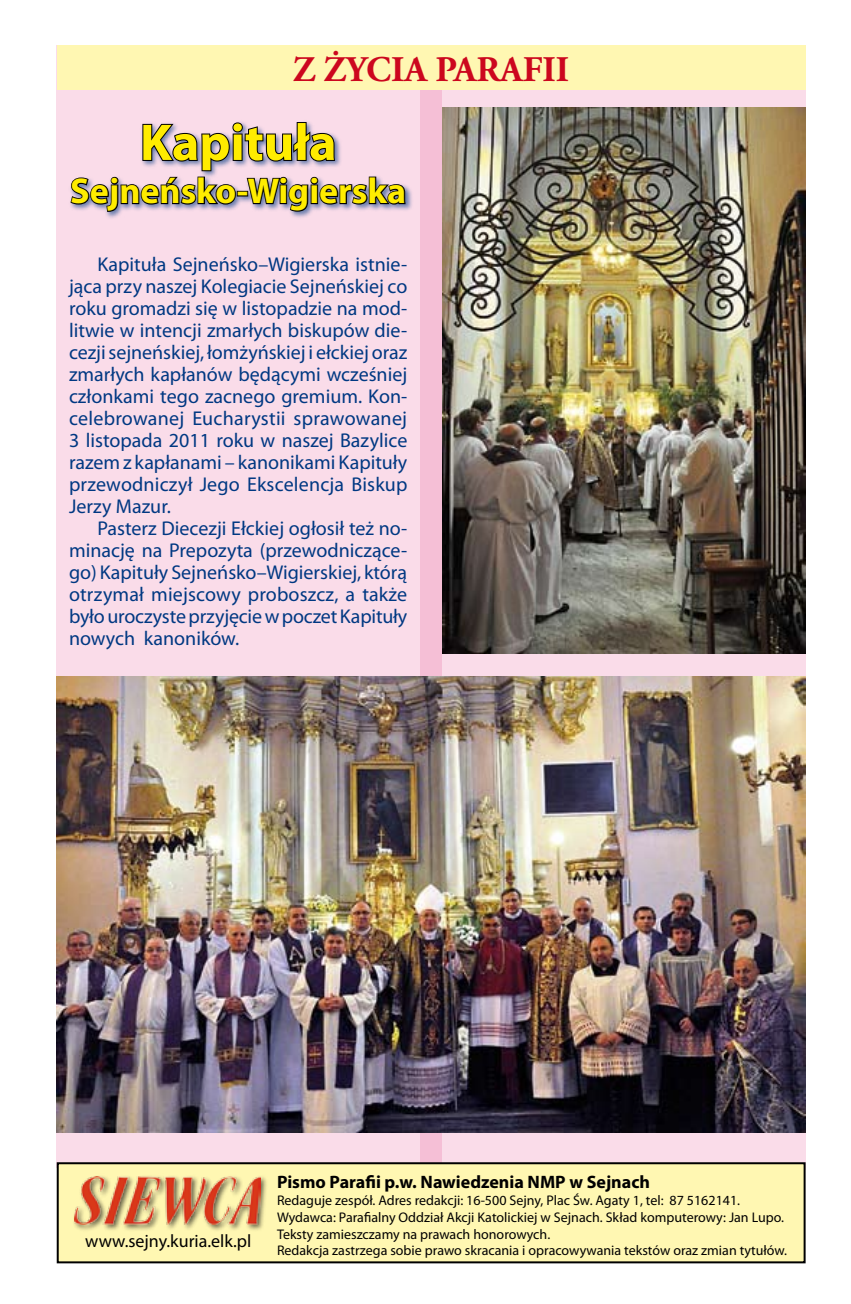
<style>
.page{position:relative;width:851px;height:1304px;background:#fff}
.page>*{position:absolute;margin:0;border:0;box-sizing:border-box;transform-origin:0 0}
.t1{font:700 52px "Myriad Pro";color:#ffec00}
.t2{font:700 36px "Myriad Pro";color:#ffec00}
.t3{font:700 36px "Adobe Garamond Pro";color:#cc071e}
.t4{font:20px/22px "Myriad Pro";color:#003882;text-align:justify}
.t5{font:700 18px "Myriad Pro";color:#000}
.t6{font:18px "Myriad Pro";color:#000}
.t7{font:14px/16.8px "Myriad Pro";color:#000}
</style>
<div class="page">
<div style="left:388px;top:79px;width:84px;height:1123px;background:#f5bfd6"></div>
<div style="left:442px;top:45px;width:363px;height:1125px;background:#fadce9"></div>
<div style="left:57px;top:45px;width:363px;height:1123px;background:#fadce9"></div>
<div style="left:57px;top:45px;width:748px;height:45px;background:#fff7b2"></div>
<div style="left:58px;top:1163px;width:746px;height:99px;background:#fff7b2"></div>
<div style="left:57px;top:1162px;width:748px;height:101px;border:2px solid #000"></div>
<div style="left:72px;top:1173px;width:196px;height:59px;background:#000;opacity:.6"></div>
<img style="left:75px;top:1176px;width:185px;height:49px">
<div style="left:69px;top:120px;width:345px;height:100px;background:#003882;opacity:.6"></div>
<svg style="left:69px;top:121px;width:338px;height:99px"></svg>
<img style="left:57px;top:677px;width:748px;height:455px">
<img style="left:442px;top:108px;width:363px;height:546px">
<h2 class="t3" style="left:293px;top:48px;width:277px">Z ŻYCIA PARAFII</h2>
<h1 class="t1" style="left:140px;top:109px;width:198px">Kapituła</h1>
<h2 class="t2" style="left:70px;top:168px;width:337px">Sejneńsko-Wigierska</h2>
<p class="t4" style="left:69px;top:253px;width:340px;text-indent:28px">Kapituła Sejneńsko–Wigierska istnie&shy;jąca przy naszej Kolegiacie Sejneńskiej co roku gromadzi się w listopadzie na mod&shy;litwie w intencji zmarłych biskupów die&shy;cezji sejneńskiej, łomżyńskiej i ełckiej oraz zmarłych kapłanów będącymi wcześniej członkami tego zacnego gremium. Kon&shy;celebrowanej Eucharystii sprawowanej 3 listopada 2011 roku w naszej Bazylice razem z kapłanami – kanonikami Kapituły przewodniczył Jego Ekscelencja Biskup Jerzy Mazur.</p>
<p class="t4" style="left:69px;top:517px;width:340px;text-indent:28px">Pasterz Diecezji Ełckiej ogłosił też no&shy;minację na Prepozyta (przewodniczące&shy;go) Kapituły Sejneńsko–Wigierskiej, którą otrzymał miejscowy proboszcz, a także było uroczyste przyjęcie w poczet Kapituły nowych kanoników.</p>
<p class="t6" style="left:85px;top:1229px;width:168px">www.sejny.kuria.elk.pl</p>
<p class="t5" style="left:277px;top:1170px;width:374px">Pismo Parafii p.w. Nawiedzenia NMP w Sejnach</p>
<p class="t7" style="left:277px;top:1192px;width:511px">Redaguje zespół. Adres redakcji: 16-500 Sejny, Plac Św. Agaty 1, tel: 87 5162141.<br>Wydawca: Parafialny Oddział Akcji Katolickiej w Sejnach. Skład komputerowy: Jan Lupo.<br>Teksty zamieszczamy na prawach honorowych.<br>Redakcja zastrzega sobie prawo skracania i opracowywania tekstów oraz zmian tytułów.</p>
</div>
